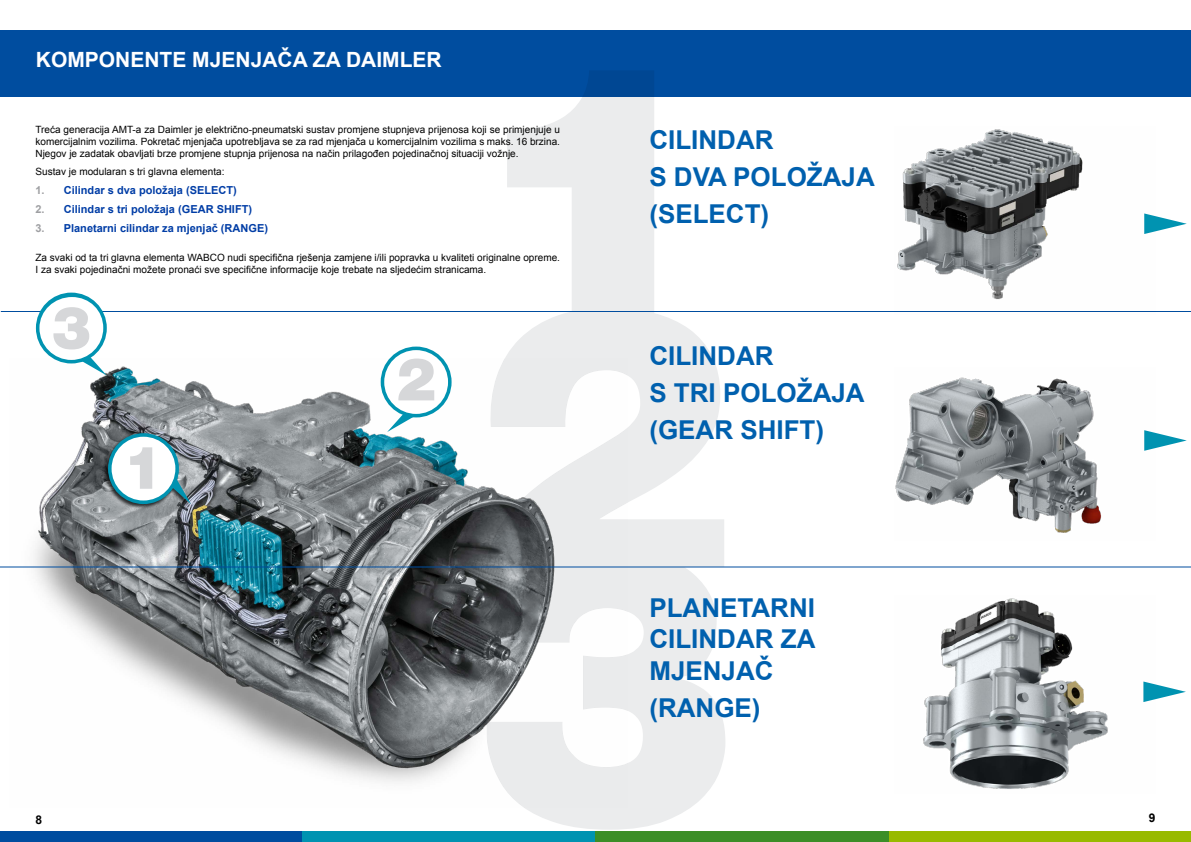
<style>
.page{position:relative;width:1191px;height:842px;background:#fff}
.page>*{position:absolute;margin:0;border:0;box-sizing:border-box;transform-origin:0 0}
.t1{font:700 26px/36.9px "Arial";color:#0060ae}
.t2{font:700 21px "Arial";color:#fff}
.t3{font:700 12px "Arial";color:#000}
.t4{font:700 11px "Arial";color:#003da6}
.t5{font:10px/12px "Arial";color:#000;text-align:justify}
.s1{color:#9e9fa2}
</style>
<div class="page">
<div style="left:0;top:831px;width:302px;height:11px;background:#004d9f"></div>
<div style="left:302px;top:831px;width:293px;height:11px;background:#0093b1"></div>
<div style="left:595px;top:831px;width:294px;height:11px;background:#3b8e27"></div>
<div style="left:889px;top:831px;width:302px;height:11px;background:#98ba00"></div>
<div style="left:0;top:30px;width:1191px;height:66px;background:#004d9f"></div>
<img style="left:9px;top:358px;width:478px;height:424px">
<svg style="left:484px;top:313px;width:240px;height:253px;fill:#ebeced"></svg>
<svg style="left:475px;top:567px;width:256px;height:23px"></svg>
<svg style="left:507px;top:71px;width:147px;height:275px;fill:#ebeced"></svg>
<svg style="left:487px;top:547px;width:238px;height:283px;fill:#ebeced"></svg>
<hr style="left:0;top:566px;width:1191px;height:1px;background:#004d9f">
<hr style="left:1px;top:311px;width:1190px;height:1px;background:#004d9f">
<img style="left:0;top:293px;width:553px;height:1px">
<svg style="left:36px;top:293px;width:71px;height:70px"></svg>
<div style="left:39px;top:297px;width:64px;height:63px;background:#fff;border-radius:50%"></div>
<svg style="left:80px;top:356px;width:27px;height:19px"></svg>
<svg style="left:53px;top:307px;width:36px;height:42px"></svg>
<div style="left:103px;top:432px;width:89px;height:77px;background:#000;opacity:.75"></div>
<svg style="left:108px;top:433px;width:71px;height:71px"></svg>
<div style="left:112px;top:437px;width:63px;height:63px;background:#fff;border-radius:50%"></div>
<svg style="left:171px;top:477px;width:20px;height:27px"></svg>
<svg style="left:130px;top:447px;width:22px;height:42px"></svg>
<div style="left:381px;top:347px;width:70px;height:70px;background:#0093b1;border-radius:50%"></div>
<div style="left:384px;top:350px;width:64px;height:64px;background:#fff;border-radius:50%"></div>
<svg style="left:387px;top:412px;width:27px;height:20px"></svg>
<svg style="left:398px;top:358px;width:36px;height:42px"></svg>
<img style="left:897px;top:129px;width:186px;height:171px">
<img style="left:895px;top:377px;width:207px;height:156px">
<img style="left:923px;top:598px;width:185px;height:191px">
<svg style="left:1144px;top:213px;width:42px;height:21px"></svg>
<svg style="left:1144px;top:430px;width:42px;height:21px"></svg>
<svg style="left:1143px;top:681px;width:42px;height:21px"></svg>
<h2 class="t2" style="left:36px;top:46px;width:407px">KOMPONENTE MJENJAČA ZA DAIMLER</h2>
<p class="t5" style="left:35px;top:124px;width:526px">Treća generacija AMT-a za Daimler je električno-pneumatski sustav promjene stupnjeva prijenosa koji se primjenjuje u komercijalnim vozilima. Pokretač mjenjača upotrebljava se za rad mjenjača u komercijalnim vozilima s maks. 16 brzina.<br>Njegov je zadatak obavljati brze promjene stupnja prijenosa na način prilagođen pojedinačnoj situaciji vožnje.</p>
<p class="t5" style="left:35px;top:166px;width:190px">Sustav je modularan s tri glavna elementa:</p>
<p class="t4" style="left:35px;top:183px;width:203px"><span class="s1">1.</span> Cilindar s dva položaja (SELECT)</p>
<p class="t4" style="left:35px;top:201px;width:218px"><span class="s1">2.</span> Cilindar s tri položaja (GEAR SHIFT)</p>
<p class="t4" style="left:35px;top:220px;width:234px"><span class="s1">3.</span> Planetarni cilindar za mjenjač (RANGE)</p>
<p class="t5" style="left:35px;top:251px;width:526px">Za svaki od ta tri glavna elementa WABCO nudi specifična rješenja zamjene i/ili popravka u kvaliteti originalne opreme.<br>I za svaki pojedinačni možete pronaći sve specifične informacije koje trebate na sljedećim stranicama.</p>
<h1 class="t1" style="left:649px;top:122px;width:227px">CILINDAR<br>S DVA POLOŽAJA (SELECT)</h1>
<h1 class="t1" style="left:649px;top:338px;width:217px">CILINDAR<br>S TRI POLOŽAJA (GEAR SHIFT)</h1>
<h1 class="t1" style="left:649px;top:593px;width:168px;line-height:31.2px;text-align:justify">PLANETARNI CILINDAR ZA MJENJAČ</h1>
<h1 class="t1" style="left:649px;top:690px;width:113px">(RANGE)</h1>
<p class="t3" style="left:35px;top:811px;width:8px">8</p>
<p class="t3" style="left:1148px;top:810px;width:8px">9</p>
</div>
